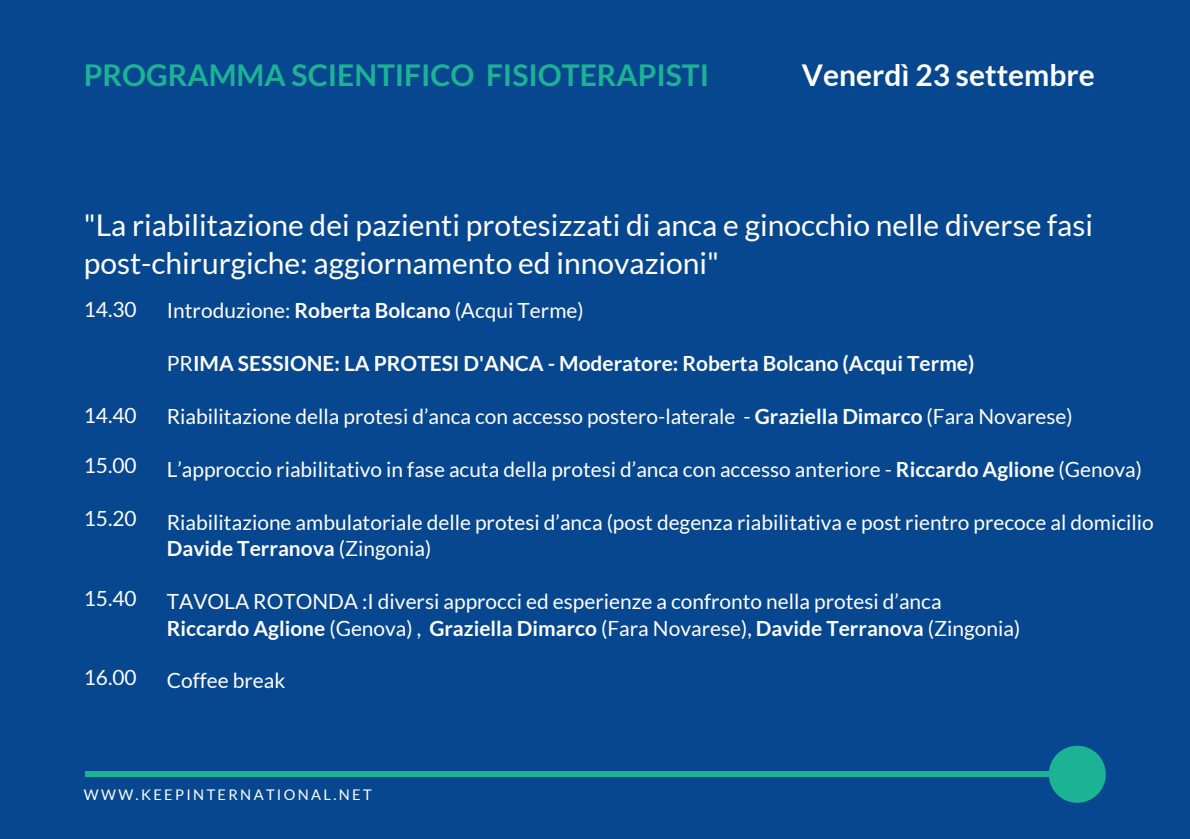
<style>
.page{position:relative;width:1190px;height:839px;background:#fff}
.page>*{position:absolute;margin:0;border:0;box-sizing:border-box;transform-origin:0 0}
.t1{font:30px/37.4px "Lato";color:#fff}
.t2{font:700 30px "Lato";color:#1bb394}
.t3{font:700 30px "Lato";color:#fff}
.t4{font:21px/26.4px "Lato";color:#fff}
.t5{font:700 21px "Lato";color:#fff}
.t6{font:14.6px "Lato";letter-spacing:.16em;color:#fff}
.s1{font-weight:700}
.s2{font-weight:400}
</style>
<div class="page">
<div style="left:0;top:0;width:1190px;height:838px;background:#07478f"></div>
<div style="left:86px;top:771px;width:1000px;height:6px;background:#1bb394"></div>
<svg style="left:1049px;top:745px;width:57px;height:57px"></svg>
<h1 class="t2" style="left:84px;top:57px;width:627px">PROGRAMMA SCIENTIFICO FISIOTERAPISTI</h1>
<h1 class="t3" style="left:802px;top:57px;width:295px">Venerdì 23 settembre</h1>
<h1 class="t1" style="left:84px;top:206px;width:1011px">"La riabilitazione dei pazienti protesizzati di anca e ginocchio nelle diverse fasi post-chirurgiche: aggiornamento ed innovazioni"</h1>
<p class="t4" style="left:84px;top:295px;width:54px">14.30</p>
<p class="t4" style="left:84px;top:401px;width:54px">14.40</p>
<p class="t4" style="left:84px;top:451px;width:54px">15.00</p>
<p class="t4" style="left:84px;top:504px;width:54px">15.20</p>
<p class="t4" style="left:84px;top:584px;width:54px">15.40</p>
<p class="t4" style="left:84px;top:663px;width:54px">16.00</p>
<p class="t4" style="left:167px;top:297px;width:418px">Introduzione: <span class="s1">Roberta Bolcano</span> (Acqui Terme)</p>
<p class="t5" style="left:167px;top:350px;width:809px"><span class="s2">PR</span>IMA SESSIONE: LA PROTESI D'ANCA - Moderatore: Roberta Bolcano (Acqui Terme)</p>
<p class="t4" style="left:167px;top:403px;width:907px">Riabilitazione della protesi d’anca con accesso postero-laterale - <span class="s1">Graziella Dimarco</span> (Fara Novarese)</p>
<p class="t4" style="left:167px;top:455px;width:977px">L’approccio riabilitativo in fase acuta della protesi d’anca con accesso anteriore - <span class="s1">Riccardo Aglione</span> (Genova)</p>
<p class="t4" style="left:167px;top:508px;width:988px">Riabilitazione ambulatoriale delle protesi d’anca (post degenza riabilitativa e post rientro precoce al domicilio<br><span class="s1">Davide Terranova</span> (Zingonia)</p>
<p class="t4" style="left:167px;top:587px;width:855px">TAVOLA ROTONDA :I diversi approcci ed esperienze a confronto nella protesi d’anca<br><span class="s1">Riccardo Aglione</span> (Genova) , <span class="s1">Graziella Dimarco</span> (Fara Novarese), <span class="s1">Davide Terranova</span> (Zingonia)</p>
<p class="t4" style="left:167px;top:667px;width:120px">Coffee break</p>
<p class="t6" style="left:84px;top:785px;width:289px">WWW.KEEPINTERNATIONAL.NET</p>
</div>
